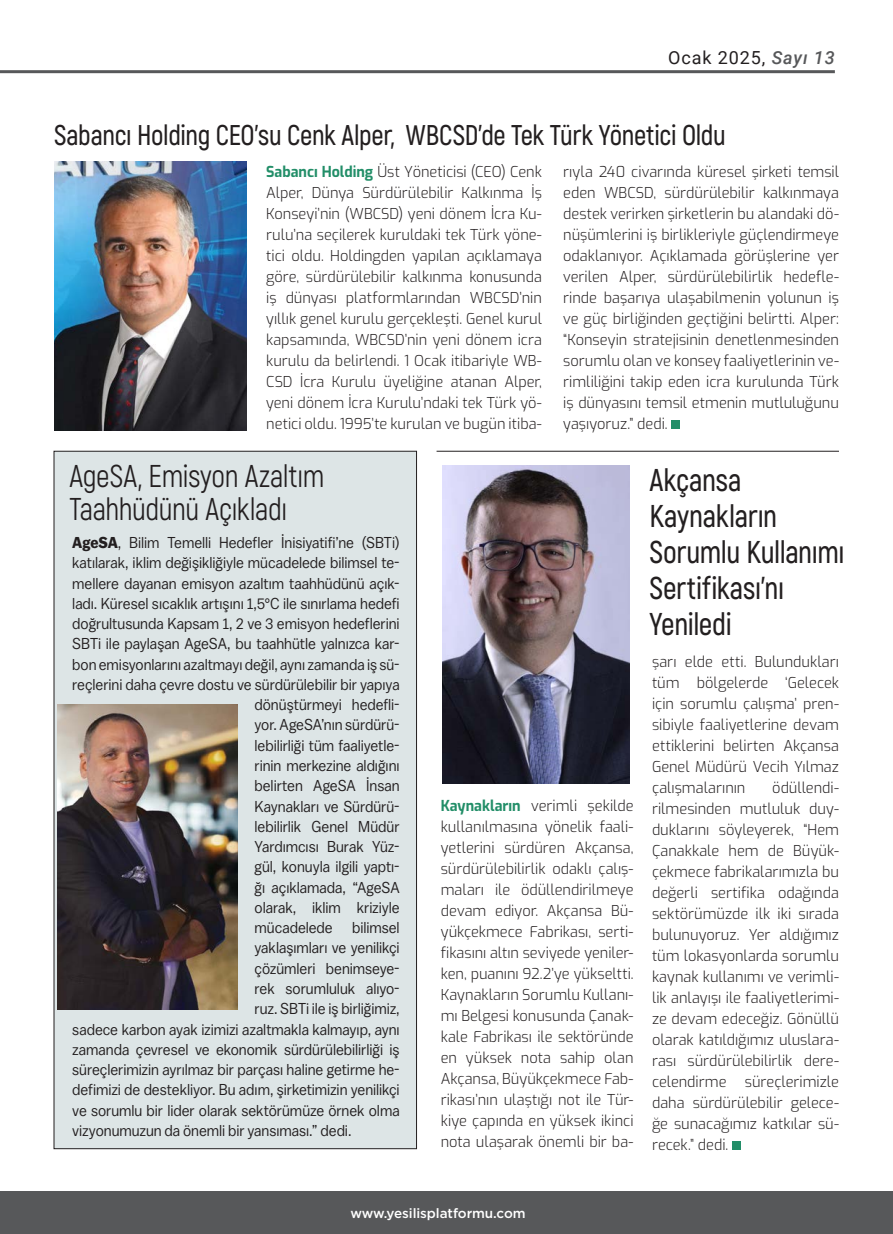
<style>
.page{position:relative;width:893px;height:1234px;background:#fff}
.page>*{position:absolute;margin:0;border:0;box-sizing:border-box;transform-origin:0 0}
.t1{font:600 31.5px/36px "Akrobat";letter-spacing:-.015em;color:#231f20;scale:.95 1}
.t2{font:31.5px/33px "Akrobat";letter-spacing:-.015em;color:#231f20;scale:.95 1}
.t3{font:600 28.5px "Akrobat";letter-spacing:-.015em;color:#231f20;scale:.95 1}
.Nesletter_Title{font:18px "Roboto";letter-spacing:.05em;color:#231f20}
.t4{font:15.75px "Balto";letter-spacing:-.005em;color:#231f20;scale:.92 1}
.t5{font:300 15px/21px "Exo";color:#231f20;text-align:justify}
.t6{font:500 13.5px "Gotham";letter-spacing:-.005em;color:#fff}
.s1{font-weight:500;font-style:italic;color:#57585a}
.s2{font-weight:700;color:#228e68}
.s3{font-weight:700}
</style>
<div class="page">
<hr style="left:0;top:70px;width:835px;height:3px;background:#57585a">
<div style="left:0;top:1191px;width:893px;height:42px;background:#57585a"></div>
<hr style="left:437px;top:451px;width:402px;height:1px;background:#231f20">
<div style="left:671px;top:420px;width:9px;height:9px;background:#228e68"></div>
<img style="left:54px;top:162px;width:193px;height:268px">
<div style="left:54px;top:451px;width:363px;height:697px;background:#dde5e6"></div>
<img style="left:442px;top:465px;width:187px;height:318px">
<div style="left:732px;top:1141px;width:8px;height:8px;background:#228e68"></div>
<img style="left:57px;top:704px;width:181px;height:305px">
<p class="Nesletter_Title" style="left:668px;top:45px;width:168px">Ocak 2025, <span class="s1">Sayı 13</span></p>
<p class="t3" style="left:54px;top:118px;width:709px">Sabancı Holding CEO’su Cenk Alper, WBCSD’de Tek Türk Yönetici Oldu</p>
<p class="t5" style="left:266px;top:160px;width:277px"><span class="s2">Sabancı Holding</span> Üst Yöneticisi (CEO) Cenk Alper, Dünya Sürdürülebilir Kalkınma İş Konseyi’nin (WBCSD) yeni dönem İcra Ku&shy;rulu’na seçilerek kuruldaki tek Türk yöne&shy;tici oldu. Holdingden yapılan açıklamaya göre, sürdürülebilir kalkınma konusunda iş dünyası platformlarından WBCSD’nin yıllık genel kurulu gerçekleşti. Genel kurul kapsamında, WBCSD’nin yeni dönem icra kurulu da belirlendi. 1 Ocak itibariyle WB-CSD İcra Kurulu üyeliğine atanan Alper, yeni dönem İcra Kurulu’ndaki tek Türk yö&shy;netici oldu. 1995’te kurulan ve bugün itiba-</p>
<p class="t5" style="left:563px;top:160px;width:277px">rıyla 240 civarında küresel şirketi temsil eden WBCSD, sürdürülebilir kalkınmaya destek verirken şirketlerin bu alandaki dö&shy;nüşümlerini iş birlikleriyle güçlendirmeye odaklanıyor. Açıklamada görüşlerine yer verilen Alper, sürdürülebilirlik hedefle&shy;rinde başarıya ulaşabilmenin yolunun iş ve güç birliğinden geçtiğini belirtti. Alper: “Konseyin stratejisinin denetlenmesinden sorumlu olan ve konsey faaliyetlerinin ve&shy;rimliliğini takip eden icra kurulunda Türk iş dünyasını temsil etmenin mutluluğunu yaşıyoruz.” dedi.</p>
<p class="t2" style="left:69px;top:459px;width:270px">AgeSA, Emisyon Azaltım<br>Taahhüdünü Açıkladı</p>
<p class="t4" style="left:72px;top:533px;width:357px"><span class="s3">AgeSA</span>, Bilim Temelli Hedefler İnisiyatifi’ne (SBTi)</p>
<p class="t4" style="left:72px;top:553px;width:357px">katılarak, iklim değişikliğiyle mücadelede bilimsel te-</p>
<p class="t4" style="left:72px;top:573px;width:357px">mellere dayanan emisyon azaltım taahhüdünü açık-</p>
<p class="t4" style="left:72px;top:593px;width:357px">ladı. Küresel sıcaklık artışını 1,5°C ile sınırlama hedefi</p>
<p class="t4" style="left:72px;top:614px;width:357px">doğrultusunda Kapsam 1, 2 ve 3 emisyon hedeflerini</p>
<p class="t4" style="left:72px;top:634px;width:357px">SBTi ile paylaşan AgeSA, bu taahhütle yalnızca kar-</p>
<p class="t4" style="left:72px;top:654px;width:357px">bon emisyonlarını azaltmayı değil, aynı zamanda iş sü-</p>
<p class="t4" style="left:72px;top:674px;width:357px">reçlerini daha çevre dostu ve sürdürülebilir bir yapıya</p>
<p class="t4" style="left:255px;top:695px;width:159px">dönüştürmeyi hedefli-</p>
<p class="t4" style="left:255px;top:715px;width:159px">yor. AgeSA’nın sürdürü-</p>
<p class="t4" style="left:255px;top:735px;width:159px">lebilirliği tüm faaliyetle-</p>
<p class="t4" style="left:255px;top:755px;width:159px">rinin merkezine aldığını</p>
<p class="t4" style="left:255px;top:776px;width:159px">belirten AgeSA İnsan</p>
<p class="t4" style="left:255px;top:796px;width:159px">Kaynakları ve Sürdürü-</p>
<p class="t4" style="left:255px;top:816px;width:159px">lebilirlik Genel Müdür</p>
<p class="t4" style="left:255px;top:836px;width:159px">Yardımcısı Burak Yüz-</p>
<p class="t4" style="left:255px;top:857px;width:159px">gül, konuyla ilgili yaptı-</p>
<p class="t4" style="left:255px;top:877px;width:159px">ğı açıklamada, “AgeSA</p>
<p class="t4" style="left:255px;top:897px;width:159px">olarak, iklim kriziyle</p>
<p class="t4" style="left:255px;top:917px;width:159px">mücadelede bilimsel</p>
<p class="t4" style="left:255px;top:938px;width:159px">yaklaşımları ve yenilikçi</p>
<p class="t4" style="left:255px;top:958px;width:159px">çözümleri benimseye-</p>
<p class="t4" style="left:255px;top:978px;width:159px">rek sorumluluk alıyo-</p>
<p class="t4" style="left:255px;top:998px;width:159px">ruz. SBTi ile iş birliğimiz,</p>
<p class="t4" style="left:72px;top:1019px;width:357px">sadece karbon ayak izimizi azaltmakla kalmayıp, aynı</p>
<p class="t4" style="left:72px;top:1039px;width:357px">zamanda çevresel ve ekonomik sürdürülebilirliği iş</p>
<p class="t4" style="left:72px;top:1059px;width:357px">süreçlerimizin ayrılmaz bir parçası haline getirme he-</p>
<p class="t4" style="left:72px;top:1079px;width:357px">defimizi de destekliyor. Bu adım, şirketimizin yenilikçi</p>
<p class="t4" style="left:72px;top:1100px;width:357px">ve sorumlu bir lider olarak sektörümüze örnek olma</p>
<p class="t4" style="left:72px;top:1120px;width:305px">vizyonumuzun da önemli bir yansıması.” dedi.</p>
<p class="t5" style="left:441px;top:794px;width:194px"><span class="s2">Kaynakların</span> verimli şekilde kullanılmasına yönelik faali&shy;yetlerini sürdüren Akçansa, sürdürülebilirlik odaklı çalış&shy;maları ile ödüllendirilmeye devam ediyor. Akçansa Bü&shy;yükçekmece Fabrikası, serti&shy;fikasını altın seviyede yeniler&shy;ken, puanını 92.2’ye yükseltti.<br>Kaynakların Sorumlu Kullanı&shy;mı Belgesi konusunda Çanak&shy;kale Fabrikası ile sektöründe en yüksek nota sahip olan Akçansa, Büyükçekmece Fab&shy;rikası’nın ulaştığı not ile Tür&shy;kiye çapında en yüksek ikinci nota ulaşarak önemli bir ba-</p>
<p class="t1" style="left:649px;top:462px;width:207px">Akçansa<br>Kaynakların<br>Sorumlu Kullanımı<br>Sertifikası’nı<br>Yeniledi</p>
<p class="t5" style="left:652px;top:649px;width:188px">şarı elde etti. Bulundukları tüm bölgelerde ‘Gelecek için sorumlu çalışma’ pren&shy;sibiyle faaliyetlerine devam ettiklerini belirten Akçansa Genel Müdürü Vecih Yılmaz çalışmalarının</p>
<p class="t5" style="left:652px;top:775px;width:188px;text-indent:120px">ödüllendi&shy;rilmesinden mutluluk duy&shy;duklarını söyleyerek, “Hem Çanakkale hem de Büyük&shy;çekmece fabrikalarımızla bu değerli sertifika odağında sektörümüzde ilk iki sırada bulunuyoruz. Yer aldığımız tüm lokasyonlarda sorumlu kaynak kullanımı ve verimli&shy;lik anlayışı ile faaliyetlerimi&shy;ze devam edeceğiz. Gönüllü olarak katıldığımız uluslara&shy;rası sürdürülebilirlik dere&shy;celendirme süreçlerimizle daha sürdürülebilir gelece&shy;ğe sunacağımız katkılar sü&shy;recek.” dedi.</p>
<p class="t6" style="left:350px;top:1204px;width:177px">www.yesilisplatformu.com</p>
</div>
